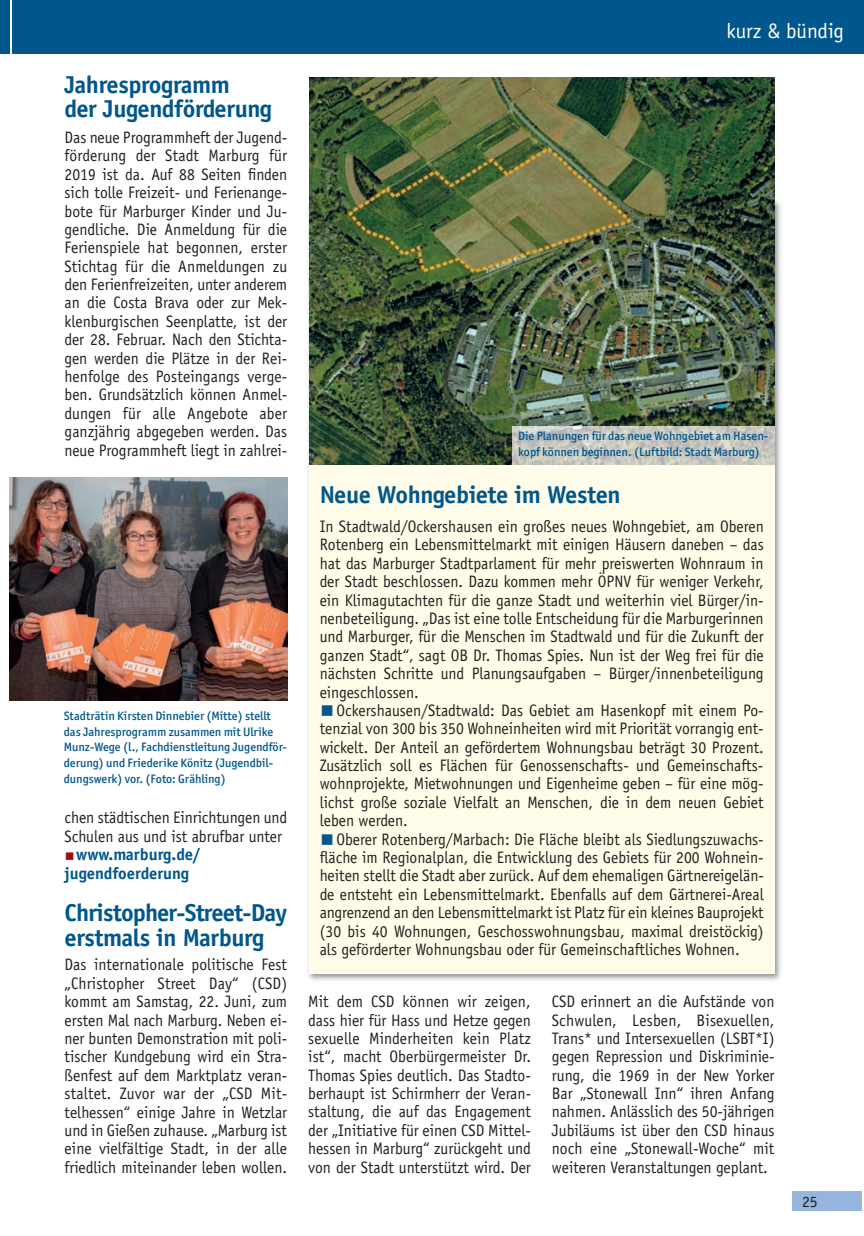
<style>
.page{position:relative;width:864px;height:1236px;background:#fff}
.page>*{position:absolute;margin:0;border:0;box-sizing:border-box;transform-origin:0 0}
.t1{font:700 24.5px/24.5px "Officina Sans";letter-spacing:-.015em;color:#00578b}
.t2{font:700 24.5px/24.5px "Officina Sans";letter-spacing:-.035em;color:#00578b}
.t3{font:21px "Officina Sans";color:#fff}
.t4{font:16.62px/18.4px "Officina Sans";color:#231f20;text-align:justify;scale:.94 1}
.t5{font:700 16.62px/18.4px "Officina Sans";color:#00578b}
.t6{font:15.75px "Officina Sans";color:#231f20}
.t7{font:500 12.25px/15.8px "Officina San ITC";color:#00578b}
.s1{font-family:"Ping Fang HK";font-weight:600;font-size:10.5px;color:#a70b12}
.s2{font-family:"Ping Fang HK";font-weight:600;font-size:14.88px;color:#00578b}
</style>
<div class="page">
<div style="left:791px;top:1191px;width:70px;height:19px;background:#95b5de"></div>
<div style="left:12px;top:0;width:851px;height:53px;background:#00578b"></div>
<div style="left:0;top:0;width:10px;height:53px;background:#00578b"></div>
<img style="left:308px;top:195px;width:473px;height:786px">
<div style="left:309px;top:201px;width:465px;height:772px;background:#fffde9"></div>
<img style="left:309px;top:78px;width:465px;height:386px">
<img style="left:512px;top:426px;width:261px;height:38px">
<img style="left:9px;top:477px;width:278px;height:223px">
<p class="t1" style="left:64px;top:74px;width:209px">Jahresprogramm<br>der Jugendförderung</p>
<p class="t4" style="left:64px;top:129px;width:238px">Das neue Programmheft der Jugend&shy;förderung der Stadt Marburg für 2019 ist da. Auf 88 Seiten finden sich tolle Freizeit- und Ferienange&shy;bote für Marburger Kinder und Ju&shy;gendliche. Die Anmeldung für die Ferienspiele hat begonnen, erster Stichtag für die Anmeldungen zu den Ferienfreizeiten, unter anderem an die Costa Brava oder zur Mek&shy;klenburgischen Seenplatte, ist der der 28. Februar. Nach den Stichta&shy;gen werden die Plätze in der Rei&shy;henfolge des Posteingangs verge&shy;ben. Grundsätzlich können Anmel&shy;dungen für alle Angebote aber ganzjährig abgegeben werden. Das neue Programmheft liegt in zahlrei-</p>
<p class="t7" style="left:64px;top:709px;width:224px">Stadträtin Kirsten Dinnebier (Mitte) stellt das Jahresprogramm zusammen mit Ulrike Munz-Wege (l., Fachdienstleitung Jugendför&shy;derung) und Friederike Könitz (Jugendbil&shy;dungswerk) vor. (Foto: Grähling)</p>
<p class="t4" style="left:64px;top:809px;width:238px">chen städtischen Einrichtungen und<br>Schulen aus und ist abrufbar unter</p>
<p class="t5" style="left:64px;top:846px;width:137px"><span class="s1">■</span>www.marburg.de/ jugendfoerderung</p>
<p class="t2" style="left:64px;top:902px;width:224px">Christopher-Street-Day erstmals in Marburg</p>
<p class="t4" style="left:64px;top:956px;width:238px">Das internationale politische Fest „Christopher Street Day“ (CSD) kommt am Samstag, 22. Juni, zum ersten Mal nach Marburg. Neben ei&shy;ner bunten Demonstration mit poli&shy;tischer Kundgebung wird ein Stra&shy;ßenfest auf dem Marktplatz veran&shy;staltet. Zuvor war der „CSD Mit&shy;telhessen“ einige Jahre in Wetzlar und in Gießen zuhause. „Marburg ist eine vielfältige Stadt, in der alle friedlich miteinander leben wollen.</p>
<p class="t3" style="left:726px;top:23px;width:119px">kurz &amp; bündig</p>
<p class="t7" style="left:518px;top:429px;width:251px">Die Planungen für das neue Wohngebiet am Hasen&shy;kopf können beginnen. (Luftbild: Stadt Marburg)</p>
<p class="t1" style="left:319px;top:484px;width:302px">Neue Wohngebiete im Westen</p>
<p class="t4" style="left:319px;top:518px;width:474px">In Stadtwald/Ockershausen ein großes neues Wohngebiet, am Oberen Rotenberg ein Lebensmittelmarkt mit einigen Häusern daneben – das hat das Marburger Stadtparlament für mehr preiswerten Wohnraum in der Stadt beschlossen. Dazu kommen mehr ÖPNV für weniger Verkehr, ein Klimagutachten für die ganze Stadt und weiterhin viel Bürger/in&shy;nenbeteiligung. „Das ist eine tolle Entscheidung für die Marburgerinnen und Marburger, für die Menschen im Stadtwald und für die Zukunft der ganzen Stadt“, sagt OB Dr. Thomas Spies. Nun ist der Weg frei für die nächsten Schritte und Planungsaufgaben – Bürger/innenbeteiligung eingeschlossen.</p>
<p class="t4" style="left:319px;top:702px;width:473px"><span class="s2">■</span>Ockershausen/Stadtwald: Das Gebiet am Hasenkopf mit einem Po&shy;tenzial von 300 bis 350 Wohneinheiten wird mit Priorität vorrangig ent&shy;wickelt. Der Anteil an gefördertem Wohnungsbau beträgt 30 Prozent.<br>Zusätzlich soll es Flächen für Genossenschafts- und Gemeinschafts&shy;wohnprojekte, Mietwohnungen und Eigenheime geben – für eine mög&shy;lichst große soziale Vielfalt an Menschen, die in dem neuen Gebiet leben werden.</p>
<p class="t4" style="left:319px;top:831px;width:474px"><span class="s2">■</span>Oberer Rotenberg/Marbach: Die Fläche bleibt als Siedlungszuwachs&shy;fläche im Regionalplan, die Entwicklung des Gebiets für 200 Wohnein&shy;heiten stellt die Stadt aber zurück. Auf dem ehemaligen Gärtnereigelän&shy;de entsteht ein Lebensmittelmarkt. Ebenfalls auf dem Gärtnerei-Areal angrenzend an den Lebensmittelmarkt ist Platz für ein kleines Bauprojekt (30 bis 40 Wohnungen, Geschosswohnungsbau, maximal dreistöckig) als geförderter Wohnungsbau oder für Gemeinschaftliches Wohnen.</p>
<p class="t4" style="left:308px;top:993px;width:238px">Mit dem CSD können wir zeigen, dass hier für Hass und Hetze gegen sexuelle Minderheiten kein Platz ist“, macht Oberbürgermeister Dr.<br>Thomas Spies deutlich. Das Stadto&shy;berhaupt ist Schirmherr der Veran&shy;staltung, die auf das Engagement der „Initiative für einen CSD Mittel&shy;hessen in Marburg“ zurückgeht und von der Stadt unterstützt wird. Der</p>
<p class="t4" style="left:551px;top:993px;width:238px">CSD erinnert an die Aufstände von Schwulen, Lesben, Bisexuellen, Trans* und Intersexuellen (LSBT*I) gegen Repression und Diskriminie&shy;rung, die 1969 in der New Yorker Bar „Stonewall Inn“ ihren Anfang nahmen. Anlässlich des 50-jährigen Jubiläums ist über den CSD hinaus noch eine „Stonewall-Woche“ mit weiteren Veranstaltungen geplant.</p>
<p class="t6" style="left:801px;top:1195px;width:17px">25</p>
</div>
